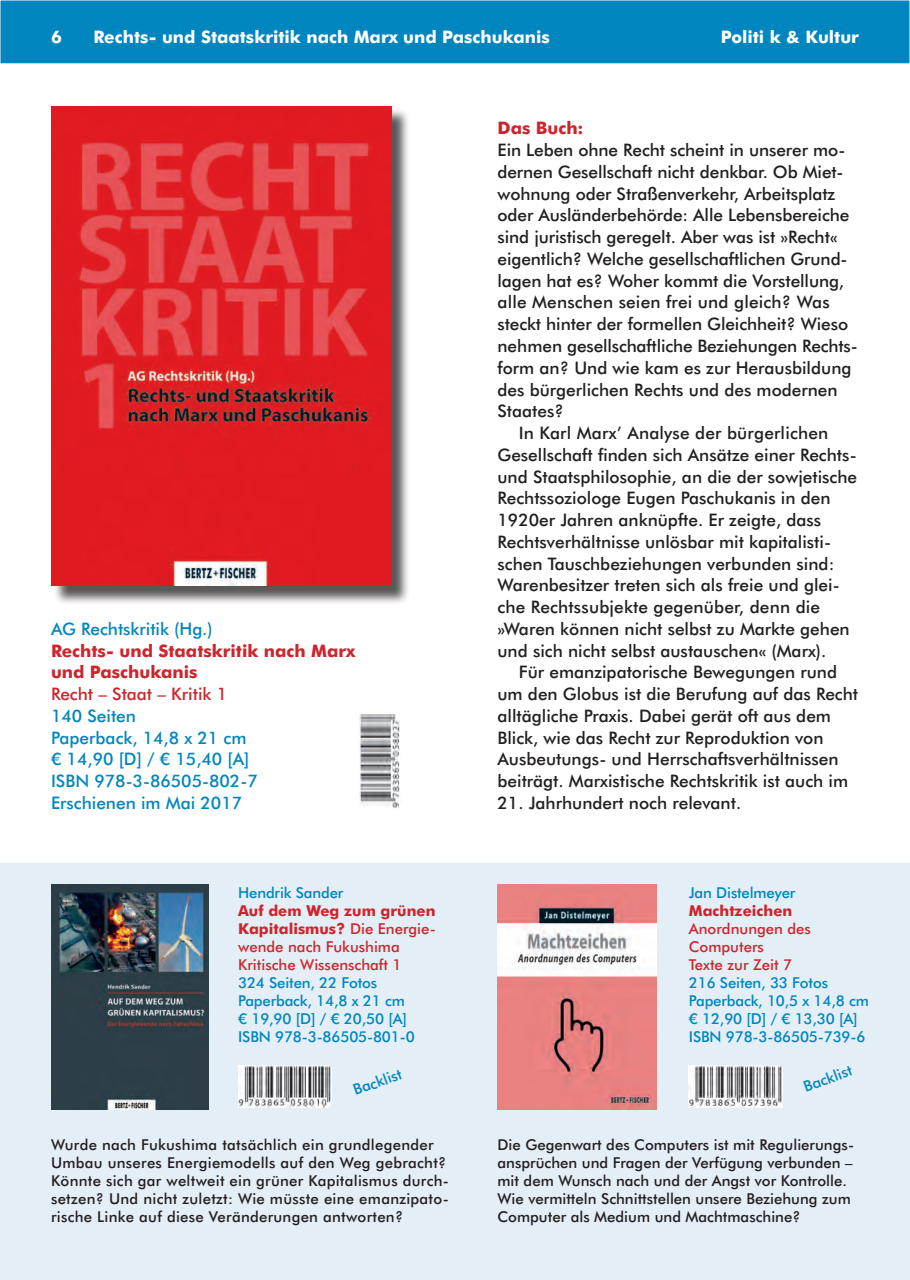
<style>
.page{position:relative;width:910px;height:1280px;background:#fff}
.page>*{position:absolute;margin:0;border:0;box-sizing:border-box;transform-origin:0 0}
.t1{font:500 17.25px "Futura BT";color:#231f20}
.t2{font:500 17.25px/21.8px "Futura BT";color:#0086be}
.t3{font:700 17.25px "Futura BT";color:#fff}
.t4{font:700 17.25px/21.8px "Futura BT";color:#cd252b}
.t5{font:500 17.25px "Futura BT";color:#cd252b}
.t6{font:500 15px/18px "Futura BT";letter-spacing:.02em;color:#231f20}
.t7{font:500 15px/18px "Futura BT";color:#231f20}
.t8{font:500 15px/18px "Futura BT";letter-spacing:-.01em;color:#0086be}
.t9{font:500 15px/18px "Futura BT";color:#cd252b}
.t10{font:700 15px "Futura BT";color:#cd252b}
.s1{font-weight:700}
</style>
<div class="page">
<div style="left:0;top:863px;width:910px;height:417px;background:#e4eef7"></div>
<img style="left:359px;top:715px;width:41px;height:93px">
<div style="left:0;top:0;width:910px;height:64px;background:#0086be"></div>
<div style="left:53px;top:108px;width:363px;height:501px;background:#231f20;opacity:.75"></div>
<img style="left:51px;top:106px;width:340px;height:480px">
<img style="left:497px;top:884px;width:160px;height:225px">
<img style="left:51px;top:884px;width:157px;height:225px">
<img style="left:238px;top:1065px;width:94px;height:43px">
<img style="left:689px;top:1065px;width:93px;height:43px">
<p class="t3" style="left:51px;top:26px;width:12px">6</p>
<p class="t3" style="left:94px;top:26px;width:458px">Rechts- und Staatskritik nach Marx und Paschukanis</p>
<p class="t3" style="left:721px;top:26px;width:140px">Politi k &amp; Kultur</p>
<p class="t2" style="left:51px;top:618px;width:163px">AG Rechtskritik (Hg.)</p>
<p class="t4" style="left:51px;top:639px;width:306px">Rechts- und Staatskritik nach Marx und Paschukanis</p>
<p class="t5" style="left:51px;top:683px;width:178px">Recht – Staat – Kritik 1</p>
<p class="t2" style="left:51px;top:705px;width:208px">140 Seiten<br>Paperback, 14,8 x 21 cm ¤ 14,90 [D] / ¤ 15,40 [A]<br>ISBN 978-3-86505-802-7<br>Erschienen im Mai 2017</p>
<p class="t8" style="left:238px;top:884px;width:107px">Hendrik Sander</p>
<p class="t9" style="left:238px;top:902px;width:199px"><span class="s1">Auf dem Weg zum grünen<br>Kapitalismus?</span> Die Energie&shy;wende nach Fukushima<br>Kritische Wissenschaft 1</p>
<p class="t8" style="left:238px;top:974px;width:178px">324 Seiten, 22 Fotos<br>Paperback, 14,8 x 21 cm ¤ 19,90 [D] / ¤ 20,50 [A]<br>ISBN 978-3-86505-801-0</p>
<p class="t4" style="left:497px;top:117px;width:88px">Das Buch:</p>
<p class="t1" style="left:497px;top:140px;width:349px">Ein Leben ohne Recht scheint in unserer mo-</p>
<p class="t1" style="left:497px;top:161px;width:347px">dernen Gesellschaft nicht denkbar. Ob Miet-</p>
<p class="t1" style="left:497px;top:183px;width:339px">wohnung oder Straßenverkehr, Arbeitsplatz</p>
<p class="t1" style="left:497px;top:205px;width:353px">oder Ausländerbehörde: Alle Lebensbereiche</p>
<p class="t1" style="left:497px;top:227px;width:342px">sind juristisch geregelt. Aber was ist »Recht«</p>
<p class="t1" style="left:497px;top:248px;width:349px">eigentlich? Welche gesellschaftlichen Grund-</p>
<p class="t1" style="left:497px;top:270px;width:348px">lagen hat es? Woher kommt die Vorstellung,</p>
<p class="t1" style="left:497px;top:292px;width:334px">alle Menschen seien frei und gleich? Was</p>
<p class="t1" style="left:497px;top:314px;width:352px">steckt hinter der formellen Gleichheit? Wieso</p>
<p class="t1" style="left:497px;top:335px;width:362px">nehmen gesellschaftliche Beziehungen Rechts-</p>
<p class="t1" style="left:497px;top:357px;width:355px">form an? Und wie kam es zur Herausbildung</p>
<p class="t1" style="left:497px;top:379px;width:342px">des bürgerlichen Rechts und des modernen</p>
<p class="t1" style="left:497px;top:401px;width:68px">Staates?</p>
<p class="t1" style="left:519px;top:422px;width:311px">In Karl Marx’ Analyse der bürgerlichen</p>
<p class="t1" style="left:497px;top:444px;width:361px">Gesellschaft finden sich Ansätze einer Rechts-</p>
<p class="t1" style="left:497px;top:466px;width:361px">und Staatsphilosophie, an die der sowjetische</p>
<p class="t1" style="left:497px;top:488px;width:335px">Rechtssoziologe Eugen Paschukanis in den</p>
<p class="t1" style="left:497px;top:509px;width:325px">1920er Jahren anknüpfte. Er zeigte, dass</p>
<p class="t1" style="left:497px;top:531px;width:335px">Rechtsverhältnisse unlösbar mit kapitalisti-</p>
<p class="t1" style="left:497px;top:553px;width:338px">schen Tauschbeziehungen verbunden sind:</p>
<p class="t1" style="left:497px;top:575px;width:344px">Warenbesitzer treten sich als freie und glei-</p>
<p class="t1" style="left:497px;top:596px;width:324px">che Rechtssubjekte gegenüber, denn die</p>
<p class="t1" style="left:497px;top:618px;width:354px">»Waren können nicht selbst zu Markte gehen</p>
<p class="t1" style="left:497px;top:640px;width:330px">und sich nicht selbst austauschen« (Marx).</p>
<p class="t1" style="left:519px;top:662px;width:320px">Für emanzipatorische Bewegungen rund</p>
<p class="t1" style="left:497px;top:683px;width:362px">um den Globus ist die Berufung auf das Recht</p>
<p class="t1" style="left:497px;top:705px;width:335px">alltägliche Praxis. Dabei gerät oft aus dem</p>
<p class="t1" style="left:497px;top:727px;width:328px">Blick, wie das Recht zur Reproduktion von</p>
<p class="t1" style="left:497px;top:749px;width:343px">Ausbeutungs- und Herrschaftsverhältnissen</p>
<p class="t1" style="left:497px;top:770px;width:352px">beiträgt. Marxistische Rechtskritik ist auch im</p>
<p class="t1" style="left:497px;top:792px;width:245px">21. Jahrhundert noch relevant.</p>
<p class="t8" style="left:689px;top:884px;width:108px">Jan Distelmeyer</p>
<p class="t10" style="left:689px;top:902px;width:105px">Machtzeichen</p>
<p class="t9" style="left:689px;top:920px;width:124px">Anordnungen des<br>Computers<br>Texte zur Zeit 7</p>
<p class="t8" style="left:689px;top:974px;width:181px">216 Seiten, 33 Fotos<br>Paperback, 10,5 x 14,8 cm ¤ 12,90 [D] / ¤ 13,30 [A]<br>ISBN 978-3-86505-739-6</p>
<p class="t8" style="left:351px;top:1082px;width:52px;rotate:-20deg">Backlist</p>
<p class="t8" style="left:801px;top:1078px;width:52px;rotate:-20deg">Backlist</p>
<p class="t6" style="left:51px;top:1136px;width:399px">Wurde nach Fukushima tatsächlich ein grundlegender Umbau unseres Energiemodells auf den Weg gebracht?<br>Könnte sich gar weltweit ein grüner Kapitalismus durch&shy;setzen? Und nicht zuletzt: Wie müsste eine emanzipato&shy;rische Linke auf diese Veränderungen antworten?</p>
<p class="t7" style="left:497px;top:1136px;width:358px">Die Gegenwart des Computers ist mit Regulierungs&shy;ansprüchen und Fragen der Verfügung verbunden – mit dem Wunsch nach und der Angst vor Kontrolle.<br>Wie vermitteln Schnittstellen unsere Beziehung zum Computer als Medium und Machtmaschine?</p>
</div>
